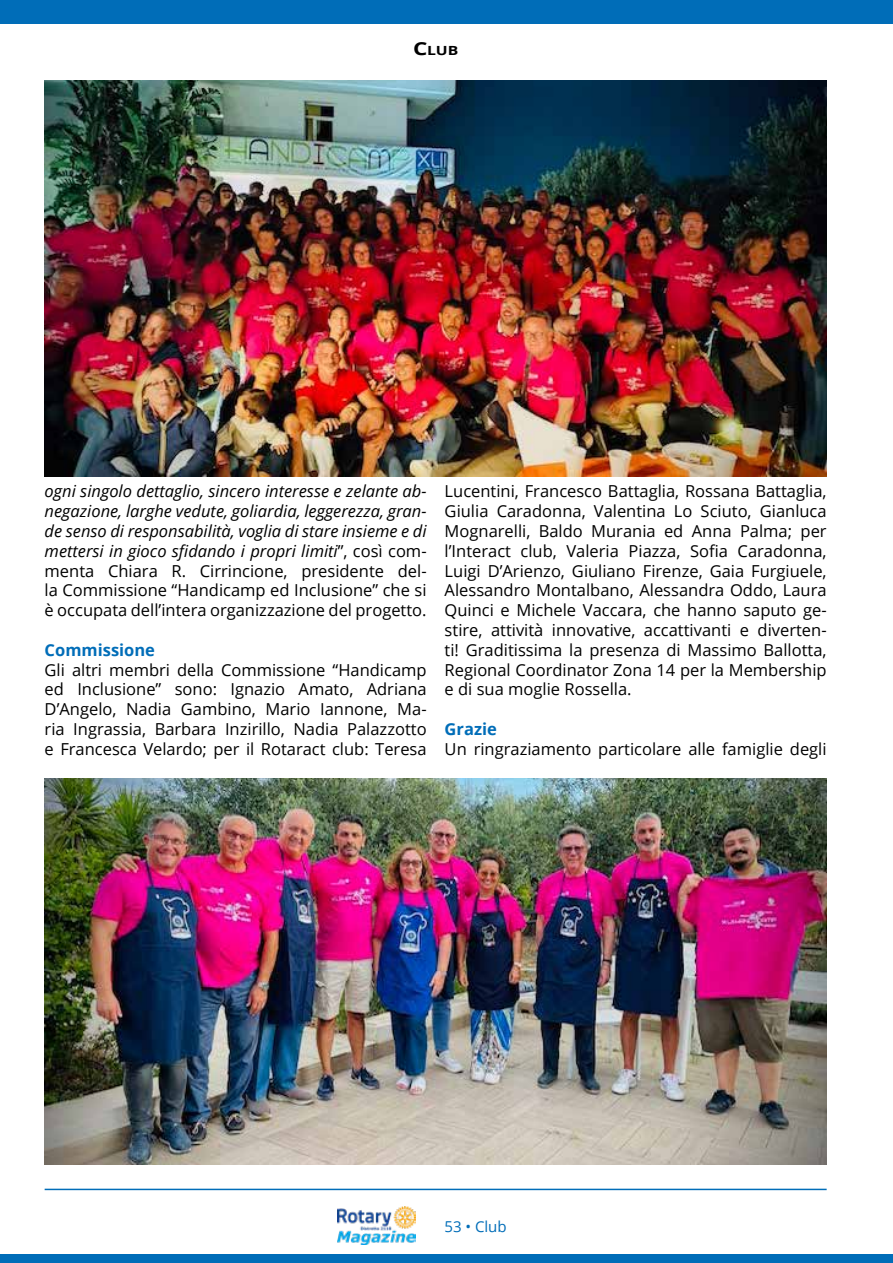
<style>
.page{position:relative;width:893px;height:1263px;background:#fff}
.page>*{position:absolute;margin:0;border:0;box-sizing:border-box;transform-origin:0 0}
.t1{font:16.5px/19.8px "Open Sans";color:#000;text-align:justify}
.t2{font:italic 16.5px/19.8px "Open Sans";color:#000;text-align:justify}
.t3{font:700 16.5px "Open Sans";color:#006db8}
.t4{font:15px "Open Sans";color:#006db8}
.t5{font:700 12.6px "Open Sans";color:#000;scale:1.25 1}
.s1{font-size:18px}
.s2{font-style:normal}
</style>
<div class="page">
<img style="left:337px;top:1206px;width:79px;height:39px">
<hr style="left:45px;top:1189px;width:782px;height:1px;background:#006db8">
<div style="left:0;top:1254px;width:893px;height:9px;background:#006db8"></div>
<div style="left:0;top:0;width:893px;height:23px;background:#006db8"></div>
<img style="left:45px;top:778px;width:782px;height:386px">
<img style="left:45px;top:80px;width:782px;height:396px">
<p class="t5" style="left:413px;top:44px;width:38px"><span class="s1">C</span>lub</p>
<p class="t2" style="left:45px;top:483px;width:383px">ogni singolo dettaglio, sincero interesse e zelante ab&shy;negazione, larghe vedute, goliardia, leggerezza, gran&shy;de senso di responsabilità, voglia di stare insieme e di mettersi in gioco s昀椀dando i propri limiti<span class="s2">”, così com&shy;menta Chiara R. Cirrincione, presidente del&shy;la Commissione “Handicamp ed Inclusione” che si è occupata dell’intera organizzazione del progetto.</span></p>
<p class="t3" style="left:45px;top:643px;width:112px">Commissione</p>
<p class="t1" style="left:45px;top:659px;width:383px">Gli altri membri della Commissione “Handicamp ed Inclusione” sono: Ignazio Amato, Adriana D’Angelo, Nadia Gambino, Mario Iannone, Ma&shy;ria Ingrassia, Barbara Inzirillo, Nadia Palazzotto e Francesca Velardo; per il Rotaract club: Teresa</p>
<p class="t1" style="left:445px;top:483px;width:383px">Lucentini, Francesco Battaglia, Rossana Battaglia, Giulia Caradonna, Valentina Lo Sciuto, Gianluca Mognarelli, Baldo Murania ed Anna Palma; per l’Interact club, Valeria Piazza, So昀椀a Caradonna, Luigi D’Arienzo, Giuliano Firenze, Gaia Furgiuele, Alessandro Montalbano, Alessandra Oddo, Laura Quinci e Michele Vaccara, che hanno saputo ge&shy;stire, attività innovative, accattivanti e diverten&shy;ti! Graditissima la presenza di Massimo Ballotta, Regional Coordinator Zona 14 per la Membership e di sua moglie Rossella.</p>
<p class="t3" style="left:445px;top:722px;width:54px">Grazie</p>
<p class="t1" style="left:445px;top:738px;width:383px">Un ringraziamento particolare alle famiglie degli</p>
<p class="t4" style="left:444px;top:1220px;width:64px">53 • Club</p>
</div>
